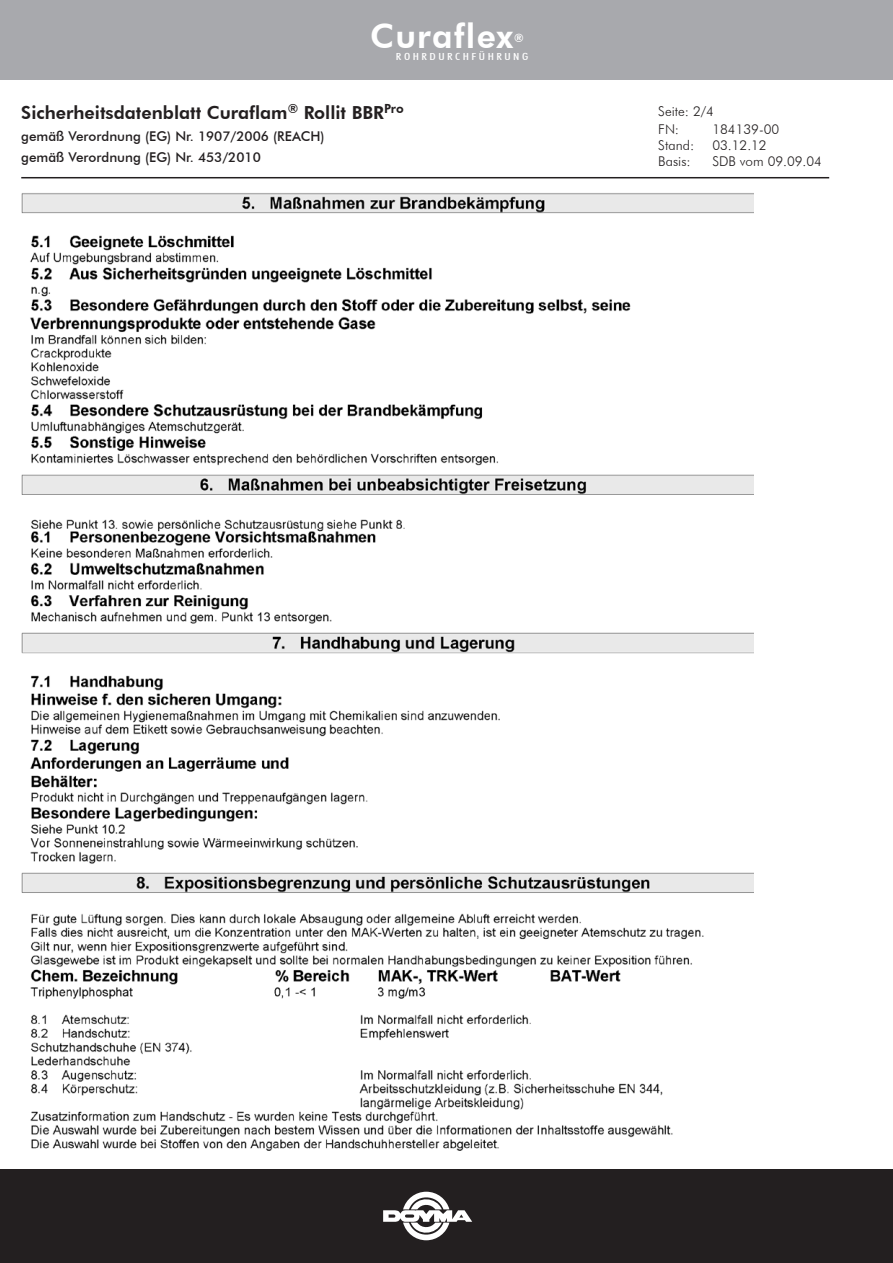
<style>
.page{position:relative;width:893px;height:1263px;background:#fff}
.page>*{position:absolute;margin:0;border:0;box-sizing:border-box;transform-origin:0 0}
.t1{font:800 33.45px "Futura BT";letter-spacing:.035em;color:#fff}
.t2{font:800 18px "Futura BT";color:#231f20}
.t3{font:500 13.5px/21.6px "Futura BT";color:#231f20}
.t4{font:300 13.5px/18.3px "Futura BT";color:#231f20}
.t5{font:800 11.55px "Futura BT";color:#fff}
.t6{font:500 condensed 9.75px "Futura BT";letter-spacing:.2em;color:#fff;scale:1.3 1}
</style>
<div class="page">
<hr style="left:21px;top:177px;width:808px;height:1px;background:#231f20">
<div style="left:0;top:0;width:893px;height:80px;background:#a8a9ad"></div>
<div style="left:0;top:1170px;width:893px;height:93px;background:#231f20"></div>
<svg style="left:383px;top:1192px;width:89px;height:48px"></svg>
<img style="left:21px;top:193px;width:733px;height:958px">
<h1 class="t1" style="left:370px;top:15px;width:144px">Curaflex</h1>
<p class="t5" style="left:514px;top:31px;width:11px">®</p>
<p class="t6" style="left:396px;top:50px;width:103px">ROHRDURCHFÜHRUNG</p>
<h2 class="t2" style="left:21px;top:102px;width:384px">Sicherheitsdatenblatt Curaflam<sup>®</sup> Rollit BBR<sup>Pro</sup></h2>
<p class="t3" style="left:21px;top:125px;width:305px">gemäß Verordnung (EG) Nr. 1907/2006 (REACH) gemäß Verordnung (EG) Nr. 453/2010</p>
<p class="t4" style="left:658px;top:102px;width:57px">Seite: 2/4<br>FN:</p>
<p class="t4" style="left:712px;top:120px;width:68px">184139-00</p>
<p class="t4" style="left:658px;top:136px;width:37px">Stand:</p>
<p class="t4" style="left:712px;top:136px;width:56px">03.12.12</p>
<p class="t4" style="left:658px;top:152px;width:34px">Basis:</p>
<p class="t4" style="left:712px;top:152px;width:111px">SDB vom 09.09.04</p>
</div>
